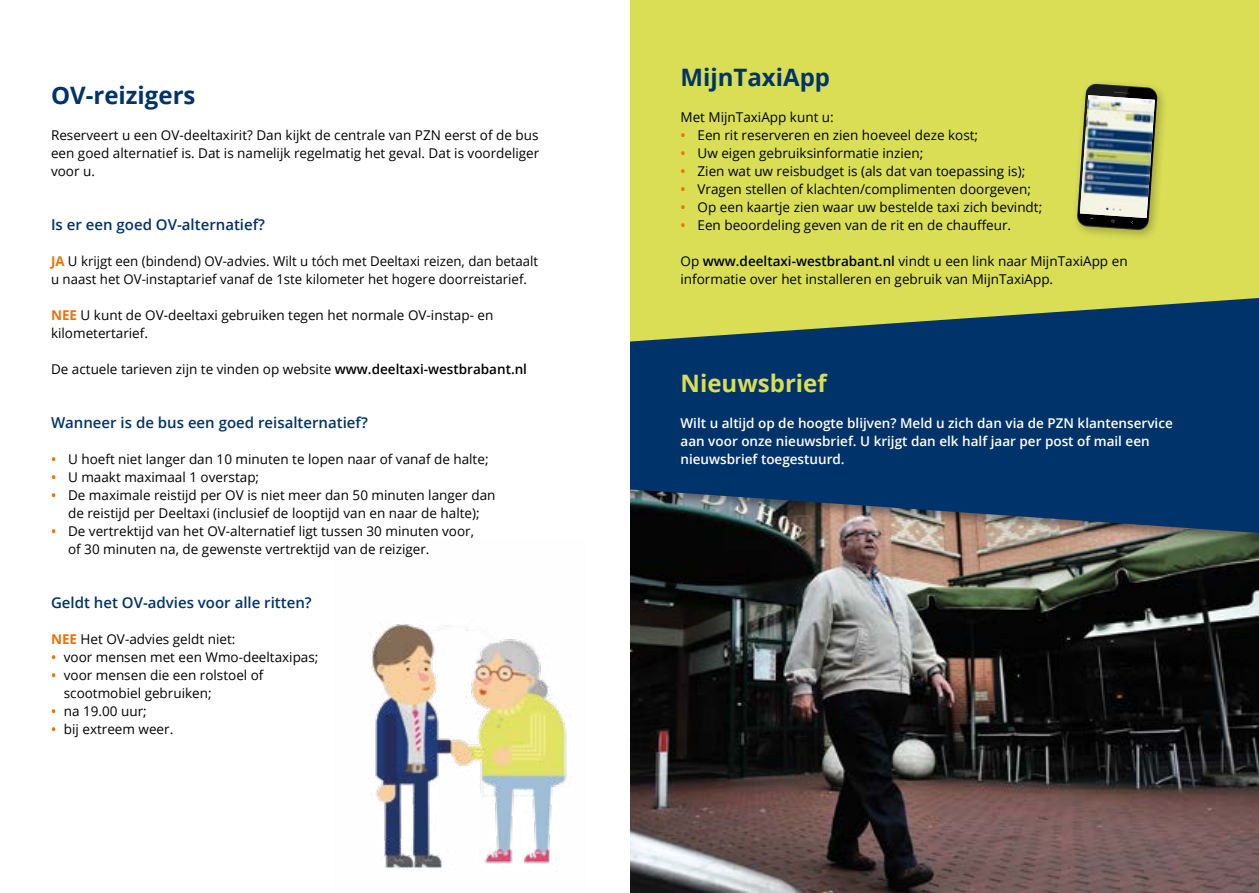
<style>
.page{position:relative;width:1259px;height:893px;background:#fff}
.page>*{position:absolute;margin:0;border:0;box-sizing:border-box;transform-origin:0 0}
.t1{font:700 24px "Open Sans";color:#00336a}
.t2{font:700 24px "Open Sans";color:#d9de55}
.t3{font:600 15px "Open Sans";color:#00336a}
.t4{font:13.5px/18px "Open Sans";color:#000}
.t5{font:600 13.5px/18px "Open Sans";color:#fff}
.s1{font-weight:700;color:#ee7203}
.s2{font-weight:600}
.s3{font-weight:600;color:#ee7203}
</style>
<div class="page">
<img style="left:630px;top:590px;width:629px;height:303px">
<div style="left:0;top:0;width:1259px;height:590px;background:#000;opacity:.4"></div>
<svg style="left:629px;top:385px;width:630px;height:148px;background:#103b68"></svg>
<svg style="left:629px;top:0;width:630px;height:385px;background:#b3c05e"></svg>
<div style="left:0;top:0;width:629px;height:893px;background:#fff"></div>
<div style="left:1071px;top:78px;width:98px;height:164px;background:#000;opacity:.25"></div>
<img style="left:1076px;top:83px;width:81px;height:147px">
<img style="left:368px;top:624px;width:199px;height:246px">
<h1 class="t1" style="left:51px;top:78px;width:146px">OV-reizigers</h1>
<p class="t4" style="left:51px;top:126px;width:490px;text-align:justify">Reserveert u een OV-deeltaxirit? Dan kijkt de centrale van PZN eerst of de bus een goed alternatief is. Dat is namelijk regelmatig het geval. Dat is voordeliger voor u.</p>
<p class="t3" style="left:51px;top:214px;width:215px">Is er een goed OV-alternatief?</p>
<p class="t4" style="left:51px;top:252px;width:489px"><span class="s1">JA</span> U krijgt een (bindend) OV-advies. Wilt u tóch met Deeltaxi reizen, dan betaalt u naast het OV-instaptarief vanaf de 1ste kilometer het hogere doorreistarief.</p>
<p class="t4" style="left:51px;top:306px;width:444px"><span class="s1">NEE</span> U kunt de OV-deeltaxi gebruiken tegen het normale OV-instap- en kilometertarief.</p>
<p class="t4" style="left:51px;top:360px;width:477px">De actuele tarieven zijn te vinden op website <span class="s2">www.deeltaxi-westbrabant.nl</span></p>
<p class="t3" style="left:51px;top:412px;width:318px">Wanneer is de bus een goed reisalternatief?</p>
<p class="t4" style="left:51px;top:450px;width:439px"><span class="s3">•</span> U hoeft niet langer dan 10 minuten te lopen naar of vanaf de halte;</p>
<p class="t4" style="left:51px;top:468px;width:210px"><span class="s3">•</span> U maakt maximaal 1 overstap;</p>
<p class="t4" style="left:51px;top:486px;width:446px;text-align:center"><span class="s3">•</span> De maximale reistijd per OV is niet meer dan 50 minuten langer dan de reistijd per Deeltaxi (inclusief de looptijd van en naar de halte);</p>
<p class="t4" style="left:68px;top:522px;width:407px;text-indent:-17px"><span class="s3">•</span> De vertrektijd van het OV-alternatief ligt tussen 30 minuten voor, of 30 minuten na, de gewenste vertrektijd van de reiziger.</p>
<p class="t3" style="left:51px;top:592px;width:262px">Geldt het OV-advies voor alle ritten?</p>
<p class="t4" style="left:51px;top:630px;width:186px"><span class="s1">NEE</span> Het OV-advies geldt niet:</p>
<p class="t4" style="left:51px;top:648px;width:269px"><span class="s3">•</span> voor mensen met een Wmo-deeltaxipas;</p>
<p class="t4" style="left:64px;top:666px;width:201px;text-indent:-13px"><span class="s3">•</span> voor mensen die een rolstoel of scootmobiel gebruiken;</p>
<p class="t4" style="left:51px;top:702px;width:97px"><span class="s3">•</span> na 19.00 uur;</p>
<p class="t4" style="left:51px;top:720px;width:124px"><span class="s3">•</span> bij extreem weer.</p>
<h1 class="t1" style="left:680px;top:60px;width:151px">MijnTaxiApp</h1>
<p class="t4" style="left:680px;top:108px;width:155px">Met MijnTaxiApp kunt u:</p>
<p class="t4" style="left:680px;top:126px;width:299px"><span class="s3">•</span> Een rit reserveren en zien hoeveel deze kost;</p>
<p class="t4" style="left:680px;top:144px;width:244px"><span class="s3">•</span> Uw eigen gebruiksinformatie inzien;</p>
<p class="t4" style="left:680px;top:162px;width:346px"><span class="s3">•</span> Zien wat uw reisbudget is (als dat van toepassing is);</p>
<p class="t4" style="left:680px;top:180px;width:352px"><span class="s3">•</span> Vragen stellen of klachten/complimenten doorgeven;</p>
<p class="t4" style="left:680px;top:198px;width:363px"><span class="s3">•</span> Op een kaartje zien waar uw bestelde taxi zich bevindt;</p>
<p class="t4" style="left:680px;top:216px;width:332px"><span class="s3">•</span> Een beoordeling geven van de rit en de chauffeur.</p>
<p class="t4" style="left:680px;top:252px;width:448px">Op <span class="s2">www.deeltaxi-westbrabant.nl</span> vindt u een link naar MijnTaxiApp en informatie over het installeren en gebruik van MijnTaxiApp.</p>
<h1 class="t2" style="left:680px;top:366px;width:148px">Nieuwsbrief</h1>
<p class="t5" style="left:680px;top:414px;width:494px">Wilt u altijd op de hoogte blijven? Meld u zich dan via de PZN klantenservice aan voor onze nieuwsbrief. U krijgt dan elk half jaar per post of mail een nieuwsbrief toegestuurd.</p>
</div>
